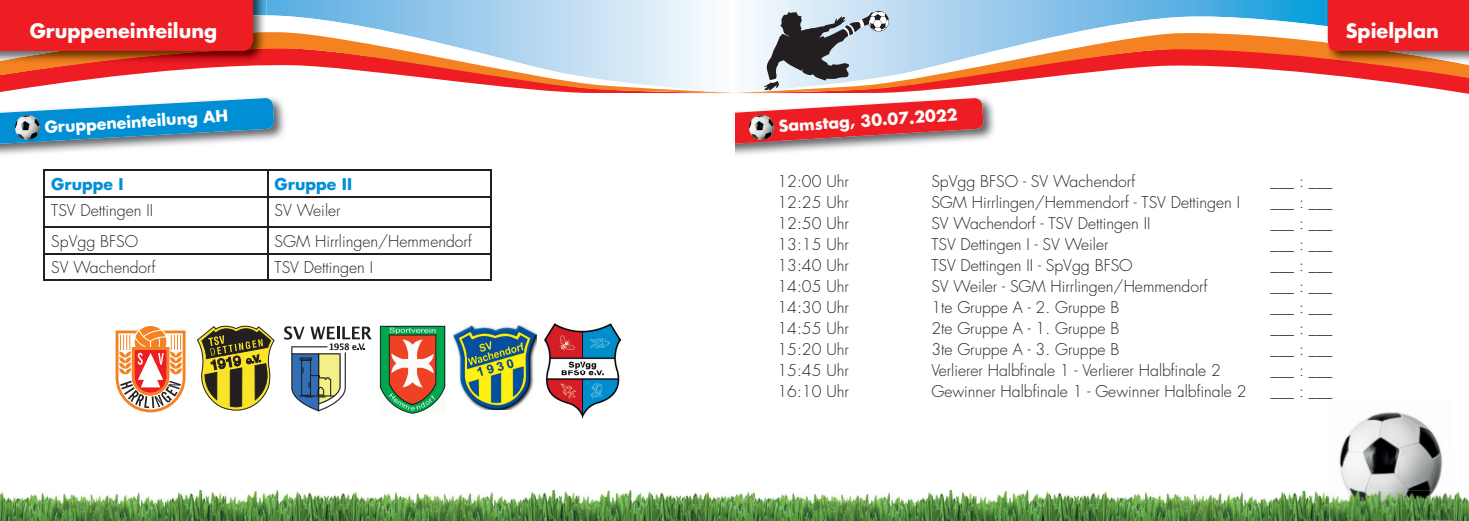
<style>
.page{position:relative;width:1469px;height:521px;background:#fff}
.page>*{position:absolute;margin:0;border:0;box-sizing:border-box;transform-origin:0 0}
.t1{font:700 19.25px "Futura";color:#fff}
.t2{font:300 15.75px/21px "Futura";color:#231f20;text-align:justify}
.t3{font:700 15.75px "Futura";color:#fff}
.t4{font:700 15.75px "Futura";color:#008fd5}
</style>
<div class="page">
<svg style="left:747px;top:0;width:578px;height:11px;background:#89c6ea"></svg>
<svg style="left:736px;top:11px;width:732px;height:82px"></svg>
<img style="left:1325px;top:26px;width:143px;height:38px">
<div style="left:1327px;top:0;width:141px;height:51px;background:#ee1d23"></div>
<svg style="left:764px;top:11px;width:124px;height:79px;background:#9a9ea4"></svg>
<svg style="left:267px;top:0;width:441px;height:10px;background:#a4d0ee"></svg>
<svg style="left:0;top:10px;width:732px;height:83px"></svg>
<img style="left:0;top:61px;width:267px;height:3px">
<img style="left:0;top:15px;width:267px;height:46px">
<div style="left:0;top:0;width:253px;height:51px;background:#ee1d23"></div>
<img style="left:0;top:97px;width:285px;height:58px">
<svg style="left:0;top:98px;width:274px;height:46px"></svg>
<img style="left:12px;top:112px;width:31px;height:30px">
<hr style="left:43px;top:169px;width:225px;height:2px;background:#231f20">
<hr style="left:43px;top:171px;width:2px;height:25px;background:#231f20">
<hr style="left:268px;top:169px;width:224px;height:2px;background:#231f20">
<hr style="left:490px;top:171px;width:2px;height:25px;background:#231f20">
<hr style="left:43px;top:196px;width:225px;height:2px;background:#231f20">
<hr style="left:43px;top:198px;width:2px;height:29px;background:#231f20">
<hr style="left:268px;top:196px;width:224px;height:2px;background:#231f20">
<hr style="left:490px;top:198px;width:2px;height:29px;background:#231f20">
<hr style="left:43px;top:227px;width:225px;height:1px;background:#231f20">
<hr style="left:43px;top:228px;width:2px;height:25px;background:#231f20">
<hr style="left:268px;top:227px;width:224px;height:1px;background:#231f20">
<hr style="left:490px;top:228px;width:2px;height:25px;background:#231f20">
<hr style="left:43px;top:253px;width:225px;height:1px;background:#231f20">
<hr style="left:43px;top:254px;width:2px;height:25px;background:#231f20">
<hr style="left:268px;top:253px;width:224px;height:1px;background:#231f20">
<svg style="left:267px;top:171px;width:1px;height:108px"></svg>
<hr style="left:490px;top:254px;width:2px;height:25px;background:#231f20">
<hr style="left:43px;top:279px;width:225px;height:1px;background:#231f20">
<hr style="left:268px;top:279px;width:224px;height:1px;background:#231f20">
<img style="left:453px;top:326px;width:83px;height:83px">
<svg style="left:284px;top:326px;width:87px;height:85px"></svg>
<svg style="left:115px;top:326px;width:159px;height:86px"></svg>
<img style="left:379px;top:326px;width:66px;height:88px">
<img style="left:544px;top:324px;width:76px;height:94px">
<img style="left:1339px;top:412px;width:104px;height:79px">
<img style="left:735px;top:97px;width:260px;height:58px">
<svg style="left:735px;top:98px;width:248px;height:46px"></svg>
<img style="left:746px;top:112px;width:30px;height:30px">
<img style="left:0;top:491px;width:1401px;height:30px">
<img style="left:1042px;top:491px;width:1px;height:30px">
<img style="left:1401px;top:491px;width:67px;height:30px">
<img style="left:1394px;top:491px;width:1px;height:30px">
<img style="left:292px;top:491px;width:1px;height:30px">
<img style="left:644px;top:491px;width:1px;height:30px">
<p class="t1" style="left:30px;top:17px;width:143px">Mannschaften</p>
<p class="t1" style="left:1299px;top:19px;width:130px">Mannschafte</p>
<p class="t1" style="left:30px;top:18px;width:189px">Gruppeneinteilung</p>
<p class="t1" style="left:1345px;top:18px;width:95px">Spielplan</p>
<p class="t3" style="left:44px;top:117px;width:185px;rotate:-4deg">Gruppeneinteilung AH</p>
<p class="t4" style="left:51px;top:173px;width:74px">Gruppe I</p>
<p class="t4" style="left:275px;top:173px;width:79px">Gruppe II</p>
<p class="t2" style="left:51px;top:200px;width:103px">TSV Dettingen II</p>
<p class="t2" style="left:275px;top:200px;width:67px">SV Weiler</p>
<p class="t2" style="left:51px;top:231px;width:88px">SpVgg BFSO</p>
<p class="t2" style="left:275px;top:231px;width:199px">SGM Hirrlingen/Hemmendorf</p>
<p class="t2" style="left:51px;top:257px;width:106px">SV Wachendorf</p>
<p class="t2" style="left:275px;top:257px;width:100px">TSV Dettingen I</p>
<p class="t3" style="left:778px;top:116px;width:181px;rotate:-4deg">Samstag, 30.07.2022</p>
<p class="t2" style="left:777px;top:171px;width:73px">12:00 Uhr 12:25 Uhr 12:50 Uhr 13:15 Uhr 13:40 Uhr 14:05 Uhr 14:30 Uhr 14:55 Uhr 15:20 Uhr 15:45 Uhr 16:10 Uhr</p>
<p class="t2" style="left:931px;top:171px;width:317px;text-align:left">SpVgg BFSO - SV Wachendorf<br>SGM Hirrlingen/Hemmendorf - TSV Dettingen I<br>SV Wachendorf - TSV Dettingen II<br>TSV Dettingen I - SV Weiler<br>TSV Dettingen II - SpVgg BFSO<br>SV Weiler - SGM Hirrlingen/Hemmendorf<br>1te Gruppe A - 2. Gruppe B<br>2te Gruppe A - 1. Gruppe B<br>3te Gruppe A - 3. Gruppe B<br>Verlierer Halbfinale 1 - Verlierer Halbfinale 2<br>Gewinner Halbfinale 1 - Gewinner Halbfinale 2</p>
<p class="t2" style="left:1270px;top:171px;width:63px">___ : ___ ___ : ___ ___ : ___ ___ : ___ ___ : ___ ___ : ___ ___ : ___ ___ : ___ ___ : ___ ___ : ___ ___ : ___</p>
</div>
